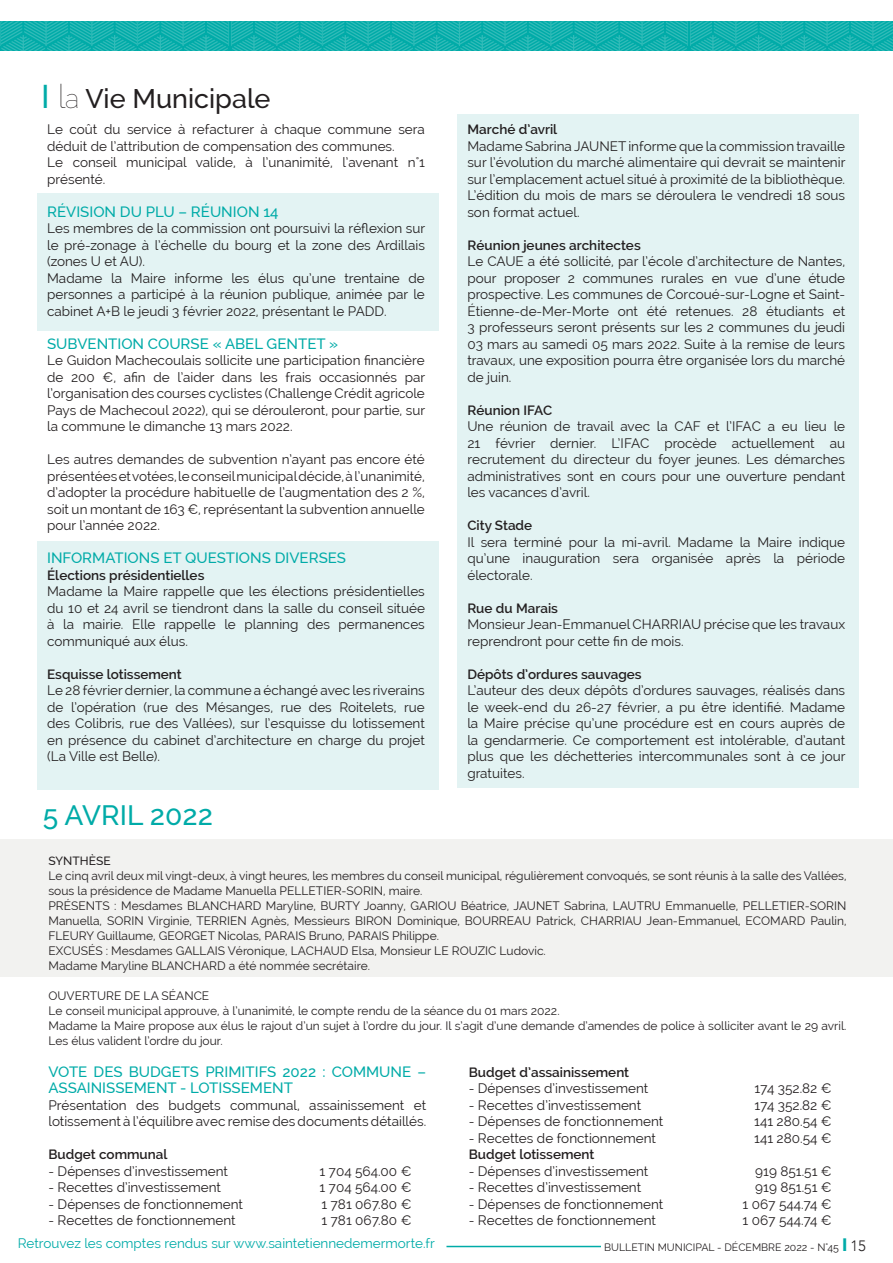
<style>
.page{position:relative;width:893px;height:1263px;background:#fff}
.page>*{position:absolute;margin:0;border:0;box-sizing:border-box;transform-origin:0 0}
.t1{font:500 28.05px "Raleway";color:#00aba8}
.t2{font:500 27px "Raleway";color:#231f20}
.t3{font:500 15px/16.5px "Raleway";color:#00aba8}
.t4{font:13.5px/16.5px "Raleway";color:#231f20;text-align:justify}
.t5{font:600 13.5px "Raleway";color:#231f20}
.t6{font:13.5px "Raleway";color:#00aba8}
.t7{font:12px/15px "Raleway";color:#231f20}
.t8{font:500 12px "Raleway";color:#231f20}
.t9{font:10.5px "Raleway";color:#231f20}
.s1{font-size:33px;color:#00aba8}
.s2{font-weight:100;font-size:33px}
.s3{font-weight:100}
.s4{font-family:"Avenir";font-weight:900;font-size:18px;color:#00aba8}
.s5{font-family:"Avenir";font-weight:300;font-size:15px}
</style>
<div class="page">
<svg style="left:0;top:21px;width:893px;height:30px;background:#15b1ae"></svg>
<hr style="left:446px;top:1246px;width:155px;height:1px;background:#00aba8">
<div style="left:37px;top:193px;width:402px;height:138px;background:#e3f3f3"></div>
<div style="left:37px;top:541px;width:402px;height:248px;background:#e3f3f3"></div>
<div style="left:457px;top:114px;width:401px;height:674px;background:#e3f3f3"></div>
<div style="left:0;top:840px;width:893px;height:137px;background:#f2f2f0"></div>
<h2 class="t2" style="left:41px;top:82px;width:231px"><span class="s1">I</span> <span class="s2">l</span><span class="s3">a</span> Vie Municipale</h2>
<p class="t4" style="left:47px;top:121px;width:379px;text-align:left">Le coût du service à refacturer à chaque commune sera déduit de l’attribution de compensation des communes.<br>Le conseil municipal valide, à l’unanimité, l’avenant n°1 présenté.</p>
<p class="t3" style="left:47px;top:203px;width:233px">RÉVISION DU PLU – RÉUNION 14</p>
<p class="t4" style="left:47px;top:220px;width:380px;text-align:left">Les membres de la commission ont poursuivi la réflexion sur le pré-zonage à l’échelle du bourg et la zone des Ardillais (zones U et AU).<br>Madame la Maire informe les élus qu’une trentaine de personnes a participé à la réunion publique, animée par le cabinet A+B le jeudi 3 février 2022, présentant le PADD.</p>
<p class="t3" style="left:47px;top:335px;width:292px">SUBVENTION COURSE « ABEL GENTET »</p>
<p class="t4" style="left:47px;top:352px;width:380px">Le Guidon Machecoulais sollicite une participation financière de 200 €, afin de l’aider dans les frais occasionnés par l’organisation des courses cyclistes (Challenge Crédit agricole Pays de Machecoul 2022), qui se dérouleront, pour partie, sur la commune le dimanche 13 mars 2022.</p>
<p class="t4" style="left:47px;top:451px;width:379px">Les autres demandes de subvention n’ayant pas encore été présentées et votées, le conseil municipal décide, à l’unanimité, d’adopter la procédure habituelle de l’augmentation des 2 %, soit un montant de 163 €, représentant la subvention annuelle pour l’année 2022.</p>
<p class="t3" style="left:47px;top:550px;width:300px">INFORMATIONS ET QUESTIONS DIVERSES</p>
<p class="t5" style="left:47px;top:567px;width:159px">Élections présidentielles</p>
<p class="t4" style="left:47px;top:583px;width:379px">Madame la Maire rappelle que les élections présidentielles du 10 et 24 avril se tiendront dans la salle du conseil située à la mairie. Elle rappelle le planning des permanences communiqué aux élus.</p>
<p class="t5" style="left:47px;top:666px;width:136px">Esquisse lotissement</p>
<p class="t4" style="left:47px;top:682px;width:379px">Le 28 février dernier, la commune a échangé avec les riverains de l’opération (rue des Mésanges, rue des Roitelets, rue des Colibris, rue des Vallées), sur l’esquisse du lotissement en présence du cabinet d’architecture en charge du projet (La Ville est Belle).</p>
<h1 class="t1" style="left:43px;top:799px;width:172px">5 AVRIL 2022</h1>
<p class="t5" style="left:467px;top:122px;width:91px">Marché d’avril</p>
<p class="t4" style="left:467px;top:138px;width:379px">Madame Sabrina JAUNET informe que la commission travaille sur l’évolution du marché alimentaire qui devrait se maintenir sur l’emplacement actuel situé à proximité de la bibliothèque.<br>L’édition du mois de mars se déroulera le vendredi 18 sous son format actuel.</p>
<p class="t5" style="left:467px;top:237px;width:175px">Réunion jeunes architectes</p>
<p class="t4" style="left:467px;top:253px;width:379px">Le CAUE a été sollicité, par l’école d’architecture de Nantes, pour proposer 2 communes rurales en vue d’une étude prospective. Les communes de Corcoué-sur-Logne et Saint-Étienne-de-Mer-Morte ont été retenues. 28 étudiants et 3 professeurs seront présents sur les 2 communes du jeudi 03 mars au samedi 05 mars 2022. Suite à la remise de leurs travaux, une exposition pourra être organisée lors du marché de juin.</p>
<p class="t5" style="left:467px;top:402px;width:86px">Réunion IFAC</p>
<p class="t4" style="left:467px;top:418px;width:379px">Une réunion de travail avec la CAF et l’IFAC a eu lieu le 21 février dernier. L’IFAC procède actuellement au recrutement du directeur du foyer jeunes. Les démarches administratives sont en cours pour une ouverture pendant les vacances d’avril.</p>
<p class="t5" style="left:467px;top:518px;width:66px">City Stade</p>
<p class="t4" style="left:467px;top:534px;width:379px">Il sera terminé pour la mi-avril. Madame la Maire indique qu’une inauguration sera organisée après la période électorale.</p>
<p class="t5" style="left:467px;top:600px;width:92px">Rue du Marais</p>
<p class="t4" style="left:467px;top:616px;width:379px">Monsieur Jean-Emmanuel CHARRIAU précise que les travaux reprendront pour cette fin de mois.</p>
<p class="t5" style="left:467px;top:666px;width:176px">Dépôts d’ordures sauvages</p>
<p class="t4" style="left:467px;top:682px;width:380px">L’auteur des deux dépôts d’ordures sauvages, réalisés dans le week-end du 26-27 février, a pu être identifié. Madame la Maire précise qu’une procédure est en cours auprès de la gendarmerie. Ce comportement est intolérable, d’autant plus que les déchetteries intercommunales sont à ce jour gratuites.</p>
<p class="t8" style="left:48px;top:854px;width:64px">SYNTHÈSE</p>
<p class="t7" style="left:48px;top:868px;width:800px">Le cinq avril deux mil vingt-deux, à vingt heures, les membres du conseil municipal, régulièrement convoqués, se sont réunis à la salle des Vallées, sous la présidence de Madame Manuella PELLETIER-SORIN, maire.<br>PRÉSENTS : Mesdames BLANCHARD Maryline, BURTY Joanny, GARIOU Béatrice, JAUNET Sabrina, LAUTRU Emmanuelle, PELLETIER-SORIN Manuella, SORIN Virginie, TERRIEN Agnès, Messieurs BIRON Dominique, BOURREAU Patrick, CHARRIAU Jean-Emmanuel, ECOMARD Paulin, FLEURY Guillaume, GEORGET Nicolas, PARAIS Bruno, PARAIS Philippe.<br>EXCUSÉS : Mesdames GALLAIS Véronique, LACHAUD Elsa, Monsieur LE ROUZIC Ludovic.<br>Madame Maryline BLANCHARD a été nommée secrétaire.</p>
<p class="t7" style="left:48px;top:988px;width:799px">OUVERTURE DE LA SÉANCE<br>Le conseil municipal approuve, à l’unanimité, le compte rendu de la séance du 01 mars 2022.<br>Madame la Maire propose aux élus le rajout d’un sujet à l’ordre du jour. Il s’agit d’une demande d’amendes de police à solliciter avant le 29 avril.<br>Les élus valident l’ordre du jour.</p>
<p class="t3" style="left:48px;top:1063px;width:379px">VOTE DES BUDGETS PRIMITIFS 2022 : COMMUNE –<br>ASSAINISSEMENT - LOTISSEMENT</p>
<p class="t4" style="left:48px;top:1096px;width:379px">Présentation des budgets communal, assainissement et lotissement à l’équilibre avec remise des documents détaillés.</p>
<p class="t5" style="left:48px;top:1146px;width:121px">Budget communal</p>
<p class="t4" style="left:48px;top:1162px;width:181px">- Dépenses d’investissement</p>
<p class="t4" style="left:319px;top:1162px;width:94px">1 704 564.00 €</p>
<p class="t4" style="left:48px;top:1179px;width:174px">- Recettes d’investissement</p>
<p class="t4" style="left:319px;top:1179px;width:94px">1 704 564.00 €</p>
<p class="t4" style="left:48px;top:1195px;width:196px">- Dépenses de fonctionnement</p>
<p class="t4" style="left:321px;top:1195px;width:92px">1 781 067.80 €</p>
<p class="t4" style="left:48px;top:1212px;width:189px">- Recettes de fonctionnement</p>
<p class="t4" style="left:321px;top:1212px;width:92px">1 781 067.80 €</p>
<p class="t5" style="left:469px;top:1064px;width:162px">▪Budget d’assainissement</p>
<p class="t4" style="left:469px;top:1080px;width:181px">- Dépenses d’investissement</p>
<p class="t4" style="left:755px;top:1080px;width:79px">174 352.82 €</p>
<p class="t4" style="left:469px;top:1096px;width:174px">- Recettes d’investissement</p>
<p class="t4" style="left:755px;top:1096px;width:79px">174 352.82 €</p>
<p class="t4" style="left:469px;top:1113px;width:196px">- Dépenses de fonctionnement</p>
<p class="t4" style="left:754px;top:1113px;width:79px">141 280.54 €</p>
<p class="t4" style="left:469px;top:1129px;width:189px">- Recettes de fonctionnement</p>
<p class="t4" style="left:754px;top:1129px;width:79px">141 280.54 €</p>
<p class="t5" style="left:469px;top:1146px;width:127px">Budget lotissement</p>
<p class="t4" style="left:469px;top:1162px;width:181px">- Dépenses d’investissement</p>
<p class="t4" style="left:755px;top:1162px;width:78px">919 851.51 €</p>
<p class="t4" style="left:469px;top:1179px;width:174px">- Recettes d’investissement</p>
<p class="t4" style="left:755px;top:1179px;width:78px">919 851.51 €</p>
<p class="t4" style="left:469px;top:1195px;width:196px">- Dépenses de fonctionnement</p>
<p class="t4" style="left:743px;top:1195px;width:91px">1 067 544.74 €</p>
<p class="t4" style="left:469px;top:1212px;width:189px">- Recettes de fonctionnement</p>
<p class="t4" style="left:743px;top:1212px;width:91px">1 067 544.74 €</p>
<p class="t6" style="left:18px;top:1236px;width:419px">Retrouvez les comptes rendus sur www.saintetiennedemermorte.fr</p>
<p class="t9" style="left:604px;top:1241px;width:263px">BULLETIN MUNICIPAL - DÉCEMBRE 2022 - N°45 <span class="s4">I</span> <span class="s5">15</span></p>
</div>
